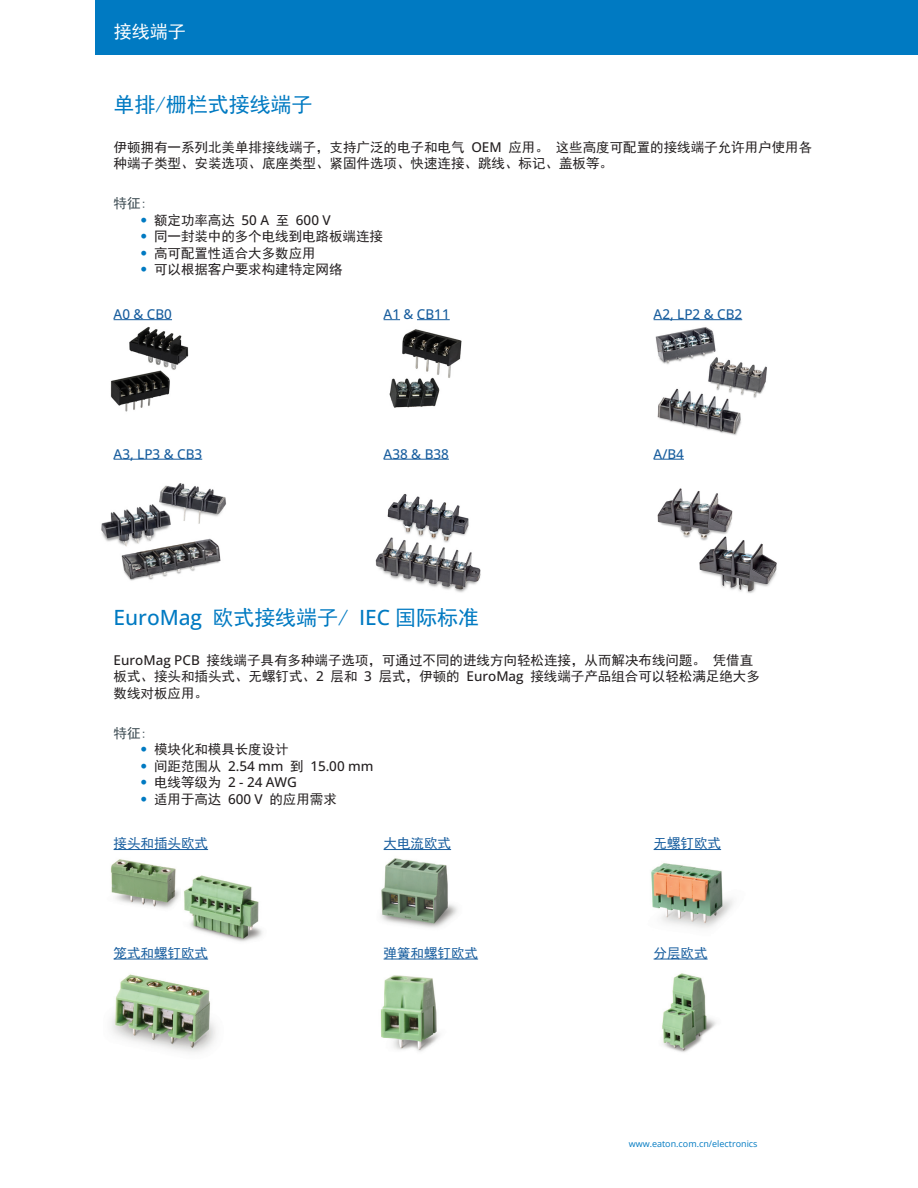
<style>
.page{position:relative;width:918px;height:1188px;background:#fff}
.page>*{position:absolute;margin:0;border:0;box-sizing:border-box;transform-origin:0 0}
.subhead{font:21px "Sim Hei";letter-spacing:-.005em;color:#007ac2}
.t1{font:18px "Sim Hei";color:#fff}
.t2{font:13.5px "Sim Hei";color:#231f20}
.Gray_Subhead{font:500 13.5px "Open Sans";color:#175d9e}
.Gray_Subhead-2{font:13.5px "Sim Hei";color:#175d9e}
.t3{font:500 13.5px "Open Sans";letter-spacing:-.005em;color:#231f20}
.Gray_Subhead-3{font:13.5px "Sim Hei";color:#3a4950}
._12_Backpage_Body{font:9px "Open Sans";color:#007ac2}
.s1{font-family:"Open Sans";font-weight:500}
.s2{font-family:"Univers LT Std";font-weight:300;color:#007ac2}
.s3{font-family:"Sim Hei";font-weight:400}
</style>
<div class="page">
<hr style="left:114px;top:319px;width:58px;height:1px;background:#175d9e">
<svg style="left:384px;top:319px;width:16px;height:1px"></svg>
<hr style="left:417px;top:319px;width:33px;height:1px;background:#175d9e">
<hr style="left:654px;top:319px;width:88px;height:1px;background:#175d9e">
<hr style="left:114px;top:459px;width:88px;height:1px;background:#175d9e">
<hr style="left:384px;top:459px;width:65px;height:1px;background:#175d9e">
<hr style="left:654px;top:459px;width:30px;height:1px;background:#175d9e">
<hr style="left:114px;top:849px;width:94px;height:1px;background:#175d9e">
<hr style="left:384px;top:849px;width:67px;height:1px;background:#175d9e">
<hr style="left:654px;top:849px;width:67px;height:1px;background:#175d9e">
<hr style="left:114px;top:959px;width:94px;height:1px;background:#175d9e">
<hr style="left:384px;top:959px;width:94px;height:1px;background:#175d9e">
<hr style="left:654px;top:959px;width:54px;height:1px;background:#175d9e">
<img style="left:651px;top:863px;width:82px;height:65px">
<div style="left:95px;top:0;width:823px;height:55px;background:#007ac2"></div>
<img style="left:110px;top:326px;width:79px;height:86px">
<img style="left:381px;top:858px;width:77px;height:70px">
<img style="left:381px;top:975px;width:59px;height:77px">
<img style="left:662px;top:973px;width:54px;height:79px">
<img style="left:111px;top:859px;width:69px;height:49px">
<img style="left:184px;top:875px;width:79px;height:67px">
<img style="left:111px;top:974px;width:105px;height:78px">
<img style="left:657px;top:488px;width:120px;height:105px">
<img style="left:375px;top:494px;width:106px;height:99px">
<img style="left:101px;top:483px;width:125px;height:98px">
<img style="left:655px;top:327px;width:112px;height:108px">
<img style="left:389px;top:329px;width:73px;height:79px">
<p class="t1" style="left:114px;top:23px;width:73px">接线端子</p>
<p class="subhead" style="left:114px;top:94px;width:200px">单排/栅栏式接线端子</p>
<p class="t2" style="left:114px;top:140px;width:700px">伊顿拥有一系列北美单排接线端子，支持广泛的电子和电气 <span class="s1">OEM</span> 应用。 这些高度可配置的接线端子允许用户使用各</p>
<p class="t2" style="left:114px;top:157px;width:501px">种端子类型、安装选项、底座类型、紧固件选项、快速连接、跳线、标记、盖板等。</p>
<p class="Gray_Subhead-3" style="left:114px;top:197px;width:35px">特征:</p>
<p class="t2" style="left:141px;top:213px;width:192px"><span class="s2">•</span> 额定功率高达 <span class="s1">50 A</span> 至 <span class="s1">600 V</span></p>
<p class="t2" style="left:141px;top:230px;width:244px"><span class="s2">•</span> 同一封装中的多个电线到电路板端连接</p>
<p class="t2" style="left:141px;top:246px;width:177px"><span class="s2">•</span> 高可配置性适合大多数应用</p>
<p class="t2" style="left:141px;top:263px;width:203px"><span class="s2">•</span> 可以根据客户要求构建特定网络</p>
<p class="Gray_Subhead" style="left:114px;top:305px;width:60px">A0 &amp; CB0</p>
<p class="Gray_Subhead" style="left:384px;top:305px;width:68px">A1 &amp; CB11</p>
<p class="Gray_Subhead" style="left:654px;top:305px;width:90px">A2, LP2 &amp; CB2</p>
<p class="Gray_Subhead" style="left:114px;top:444px;width:90px">A3, LP3 &amp; CB3</p>
<p class="Gray_Subhead" style="left:384px;top:444px;width:67px">A38 &amp; B38</p>
<p class="Gray_Subhead" style="left:654px;top:444px;width:32px">A/B4</p>
<p class="subhead" style="left:114px;top:607px;width:367px"><span class="s1">EuroMag</span> 欧式接线端子/ <span class="s1">IEC</span> 国际标准</p>
<p class="t2" style="left:114px;top:653px;width:641px"><span class="s1">EuroMag PCB</span> 接线端子具有多种端子选项，可通过不同的进线方向轻松连接，从而解决布线问题。 凭借直</p>
<p class="t2" style="left:114px;top:670px;width:648px">板式、接头和插头式、无螺钉式、<span class="s1">2</span> 层和 <span class="s1">3</span> 层式，伊顿的 <span class="s1">EuroMag</span> 接线端子产品组合可以轻松满足绝大多</p>
<p class="t2" style="left:114px;top:686px;width:96px">数线对板应用。</p>
<p class="Gray_Subhead-3" style="left:114px;top:726px;width:35px">特征:</p>
<p class="t2" style="left:141px;top:742px;width:150px"><span class="s2">•</span> 模块化和模具长度设计</p>
<p class="t3" style="left:141px;top:756px;width:234px"><span class="s2">•</span> <span class="s3">间距范围从</span> 2.54 mm <span class="s3">到</span> 15.00 mm</p>
<p class="t3" style="left:141px;top:773px;width:158px"><span class="s2">•</span> <span class="s3">电线等级为</span> 2 - 24 AWG</p>
<p class="t2" style="left:141px;top:792px;width:198px"><span class="s2">•</span> 适用于高达 <span class="s1">600 V</span> 的应用需求</p>
<p class="Gray_Subhead-2" style="left:114px;top:837px;width:96px">接头和插头欧式</p>
<p class="Gray_Subhead-2" style="left:384px;top:837px;width:69px">大电流欧式</p>
<p class="Gray_Subhead-2" style="left:654px;top:837px;width:69px">无螺钉欧式</p>
<p class="Gray_Subhead-2" style="left:114px;top:946px;width:96px">笼式和螺钉欧式</p>
<p class="Gray_Subhead-2" style="left:384px;top:946px;width:96px">弹簧和螺钉欧式</p>
<p class="Gray_Subhead-2" style="left:654px;top:946px;width:55px">分层欧式</p>
<p class="_12_Backpage_Body" style="left:629px;top:1137px;width:130px">www.eaton.com.cn/electronics</p>
</div>
